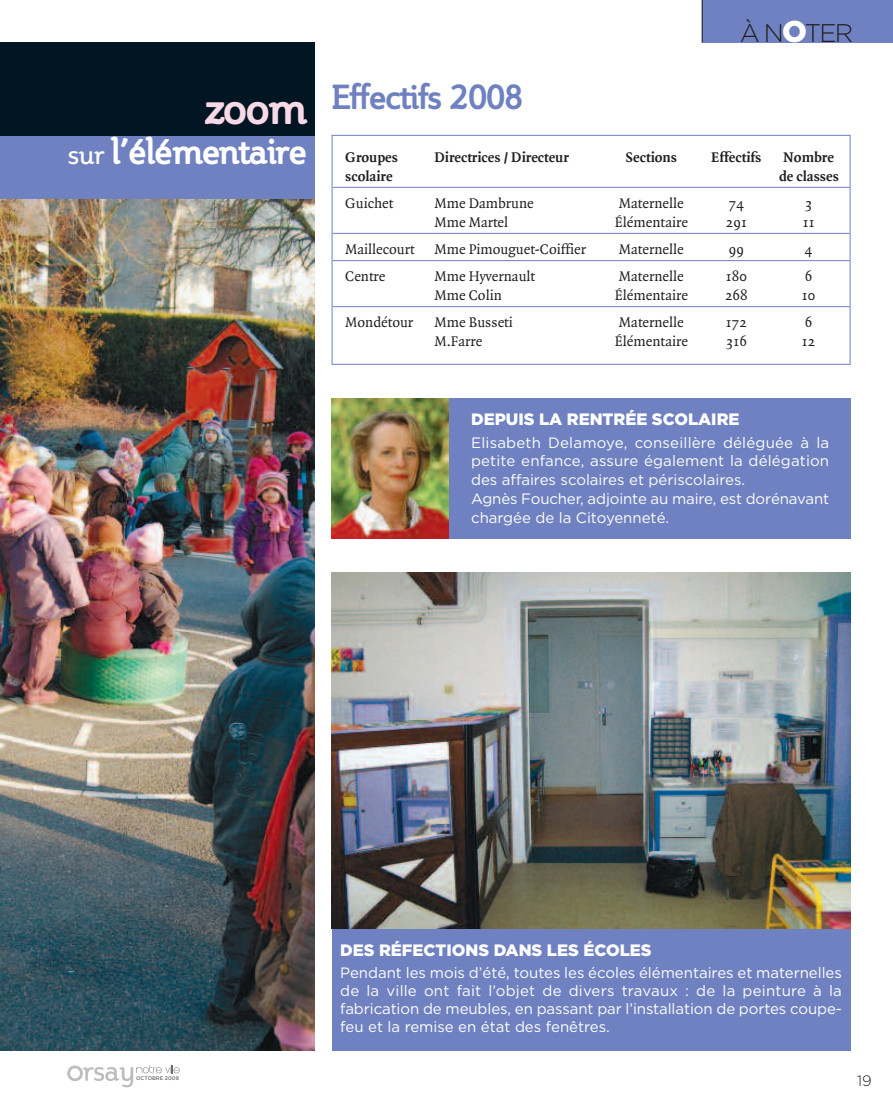
<style>
.page{position:relative;width:893px;height:1106px;background:#fff}
.page>*{position:absolute;margin:0;border:0;box-sizing:border-box;transform-origin:0 0}
.t1{font:700 43.5px "Steinem";color:#fad9e7}
.t2{font:700 34.5px "Steinem";color:#fff}
.t3{font:700 33px "Steinem";color:#6f81c0}
.t4{font:300 25.5px "Gotham";color:#231f20}
.t5{font:900 16.5px "Gotham";color:#fff}
.t6{font:15px/18.8px "Gotham";color:#fff;text-align:justify}
.t7{font:15px "Quadraat";color:#231f20}
.t8{font:700 15px "Quadraat";color:#231f20}
.t9{font:300 15px "Gotham";color:#231f20}
.t10{font:500 5.25px "Gotham";color:#6c6d70}
.s1{font-weight:400;font-size:27px}
.s2{font-weight:900;font-size:30px;color:#fff}
</style>
<div class="page">
<div style="left:0;top:136px;width:315px;height:64px;background:#6f81c0"></div>
<img style="left:0;top:200px;width:315px;height:850px">
<div style="left:0;top:43px;width:315px;height:93px;background:#011622"></div>
<div style="left:702px;top:0;width:191px;height:43px;background:#6f81c0"></div>
<svg style="left:68px;top:1065px;width:112px;height:22px"></svg>
<hr style="left:702px;top:0;width:1px;height:43px;background:#231f20">
<div style="left:332px;top:927px;width:518px;height:123px;background:#6f81c0"></div>
<div style="left:449px;top:398px;width:401px;height:141px;background:#6f81c0"></div>
<div style="left:332px;top:135px;width:518px;height:230px;border:1px solid #6f81c0"></div>
<hr style="left:332px;top:187px;width:518px;height:1px;background:#6f81c0">
<hr style="left:332px;top:233px;width:518px;height:1px;background:#6f81c0">
<hr style="left:332px;top:260px;width:518px;height:1px;background:#6f81c0">
<hr style="left:332px;top:306px;width:518px;height:1px;background:#6f81c0">
<img style="left:332px;top:572px;width:518px;height:356px">
<img style="left:332px;top:398px;width:117px;height:141px">
<h1 class="t1" style="left:205px;top:83px;width:103px">zoom</h1>
<h2 class="t2" style="left:68px;top:132px;width:239px"><span class="s1">sur</span> l’élémentaire</h2>
<h3 class="t3" style="left:332px;top:79px;width:192px">Effectifs 2008</h3>
<h3 class="t4" style="left:740px;top:18px;width:115px">À N<span class="s2">O</span>TER</h3>
<p class="t8" style="left:345px;top:148px;width:54px">Groupes</p>
<p class="t8" style="left:434px;top:148px;width:136px">Directrices / Directeur</p>
<p class="t8" style="left:626px;top:148px;width:53px">Sections</p>
<p class="t8" style="left:711px;top:148px;width:52px">Effectifs</p>
<p class="t8" style="left:783px;top:148px;width:52px">Nombre</p>
<p class="t8" style="left:345px;top:167px;width:49px">scolaire</p>
<p class="t8" style="left:779px;top:167px;width:61px">de classes</p>
<p class="t7" style="left:345px;top:194px;width:50px">Guichet</p>
<p class="t7" style="left:434px;top:194px;width:101px">Mme Dambrune</p>
<p class="t7" style="left:619px;top:194px;width:66px">Maternelle</p>
<p class="t7" style="left:729px;top:194px;width:17px">74</p>
<p class="t7" style="left:805px;top:194px;width:9px">3</p>
<p class="t7" style="left:434px;top:213px;width:75px">Mme Martel</p>
<p class="t7" style="left:615px;top:213px;width:75px">Élémentaire</p>
<p class="t7" style="left:726px;top:213px;width:22px">291</p>
<p class="t7" style="left:803px;top:213px;width:13px">11</p>
<p class="t7" style="left:345px;top:240px;width:71px">Maillecourt</p>
<p class="t7" style="left:434px;top:240px;width:153px">Mme Pimouguet-Coiffier</p>
<p class="t7" style="left:619px;top:240px;width:66px">Maternelle</p>
<p class="t7" style="left:729px;top:240px;width:17px">99</p>
<p class="t7" style="left:805px;top:240px;width:9px">4</p>
<p class="t7" style="left:345px;top:267px;width:42px">Centre</p>
<p class="t7" style="left:434px;top:267px;width:102px">Mme Hyvernault</p>
<p class="t7" style="left:619px;top:267px;width:66px">Maternelle</p>
<p class="t7" style="left:726px;top:267px;width:22px">180</p>
<p class="t7" style="left:805px;top:267px;width:9px">6</p>
<p class="t7" style="left:434px;top:286px;width:69px">Mme Colin</p>
<p class="t7" style="left:615px;top:286px;width:75px">Élémentaire</p>
<p class="t7" style="left:725px;top:286px;width:24px">268</p>
<p class="t7" style="left:802px;top:286px;width:15px">10</p>
<p class="t7" style="left:345px;top:313px;width:70px">Mondétour</p>
<p class="t7" style="left:434px;top:313px;width:80px">Mme Busseti</p>
<p class="t7" style="left:619px;top:313px;width:66px">Maternelle</p>
<p class="t7" style="left:726px;top:313px;width:22px">172</p>
<p class="t7" style="left:805px;top:313px;width:9px">6</p>
<p class="t7" style="left:434px;top:332px;width:49px">M.Farre</p>
<p class="t7" style="left:615px;top:332px;width:75px">Élémentaire</p>
<p class="t7" style="left:726px;top:332px;width:22px">316</p>
<p class="t7" style="left:802px;top:332px;width:15px">12</p>
<p class="t5" style="left:471px;top:409px;width:270px">DEPUIS LA RENTRÉE SCOLAIRE</p>
<p class="t6" style="left:471px;top:433px;width:360px;text-align:left">Elisabeth Delamoye, conseillère déléguée à la petite enfance, assure également la délégation des affaires scolaires et périscolaires.<br>Agnès Foucher, adjointe au maire, est dorénavant chargée de la Citoyenneté.</p>
<p class="t10" style="left:136px;top:1075px;width:44px">OCTOBRE 2008</p>
<p class="t5" style="left:340px;top:940px;width:313px">DES RÉFECTIONS DANS LES ÉCOLES</p>
<p class="t6" style="left:340px;top:964px;width:503px;line-height:18px">Pendant les mois d’été, toutes les écoles élémentaires et maternelles de la ville ont fait l’objet de divers travaux : de la peinture à la fabrication de meubles, en passant par l’installation de portes coupe&shy;feu et la remise en état des fenêtres.</p>
<p class="t9" style="left:857px;top:1072px;width:16px">19</p>
</div>
